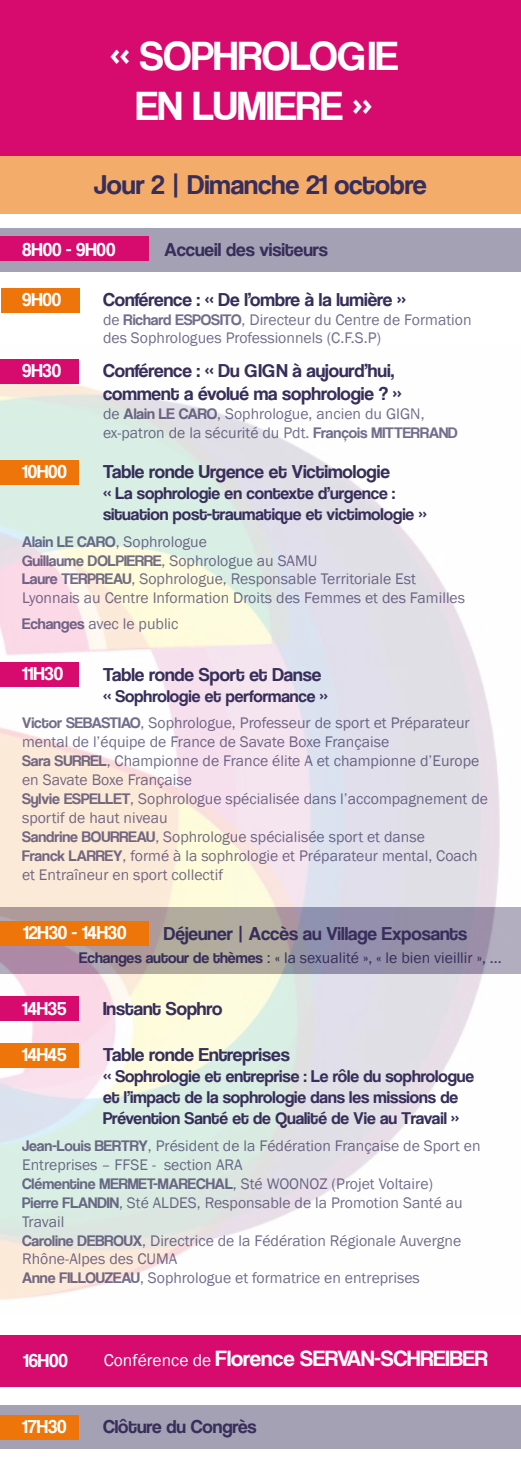
<style>
.page{position:relative;width:521px;height:1474px;background:#fff}
.page>*{position:absolute;margin:0;border:0;box-sizing:border-box;transform-origin:0 0}
.t1{font:42px/50.4px "Coolvetica Rg";color:#fff;text-align:center}
.t2{font:28px "Coolvetica Rg";color:#372e5a}
.t3{font:26.25px "Coolvetica Rg";color:#fff}
.t4{font:22.75px "Coolvetica Rg";color:#fff}
.t5{font:19.25px/23.1px "Coolvetica Rg";color:#372e5a}
.t6{font:19.25px "Coolvetica Rg";color:#fff}
.t7{font:17.5px/21px "Coolvetica Rg";color:#372e5a}
.t8{font:17.5px "Franklin Gothic";color:#fff}
.t9{font:15.75px/18.9px "Franklin Gothic";color:rgb(55 46 90/.7)}
.t10{font:15.75px/18.9px "Franklin Gothic";color:#372e5a}
.t11{font:15.75px "Coolvetica Rg";color:rgb(55 46 90/.7)}
.s1{font-family:"Coolvetica Rg"}
.s2{font-family:"Franklin Gothic"}
.s3{font-family:"Coolvetica Rg";font-size:19.25px}
</style>
<div class="page">
<img style="left:0;top:383px;width:521px;height:917px">
<div style="left:1px;top:288px;width:79px;height:24px;background:#ee7509"></div>
<div style="left:0;top:0;width:521px;height:155px;background:#d70a6e"></div>
<div style="left:0;top:228px;width:521px;height:43px;background:#a5a1b5"></div>
<div style="left:0;top:1405px;width:521px;height:43px;background:#a5a1b5"></div>
<div style="left:0;top:156px;width:521px;height:57px;background:#f4ac6b"></div>
<div style="left:0;top:921px;width:148px;height:24px;background:#ee7509"></div>
<div style="left:0;top:236px;width:148px;height:25px;background:#d70a6e"></div>
<div style="left:0;top:359px;width:79px;height:24px;background:#d70a6e"></div>
<div style="left:0;top:460px;width:79px;height:25px;background:#ee7509"></div>
<div style="left:0;top:662px;width:79px;height:25px;background:#d70a6e"></div>
<div style="left:0;top:996px;width:79px;height:25px;background:#d70a6e"></div>
<div style="left:0;top:1043px;width:79px;height:24px;background:#ee7509"></div>
<div style="left:0;top:1414px;width:79px;height:25px;background:#ee7509"></div>
<hr style="left:0;top:850px;width:1px;height:66px;background:#372e5a">
<div style="left:0;top:1334px;width:521px;height:52px;background:#d70a6e"></div>
<h1 class="t1" style="left:110px;top:30px;width:289px">« SOPHROLOGIE<br>EN LUMIERE »</h1>
<h2 class="t2" style="left:94px;top:168px;width:334px">Jour 2 | Dimanche 21 octobre</h2>
<p class="t6" style="left:22px;top:238px;width:95px">8H00 - 9H00</p>
<p class="t5" style="left:164px;top:237px;width:165px">Accueil des visiteurs</p>
<p class="t5" style="left:103px;top:287px;width:304px">Conférence : « De l’ombre à la lumière »</p>
<p class="t9" style="left:103px;top:310px;width:370px">de <span class="s1">Richard ESPOSITO</span>, Directeur du Centre de Formation des Sophrologues Professionnels (C.F.S.P)</p>
<p class="t6" style="left:22px;top:288px;width:41px">9H00</p>
<p class="t6" style="left:22px;top:359px;width:40px">9H30</p>
<p class="t6" style="left:22px;top:460px;width:46px">10H00</p>
<p class="t5" style="left:103px;top:359px;width:300px">Conférence : « Du GIGN à aujourd’hui, comment a évolué ma sophrologie ? »</p>
<p class="t9" style="left:103px;top:404px;width:356px">de <span class="s1">Alain LE CARO</span>, Sophrologue, ancien du GIGN, ex-patron de la sécurité du Pdt. <span class="s1">François MITTERRAND</span></p>
<p class="t5" style="left:103px;top:460px;width:288px">Table ronde Urgence et Victimologie</p>
<p class="t7" style="left:103px;top:483px;width:325px">« La sophrologie en contexte d’urgence : situation post-traumatique et victimologie »</p>
<p class="t9" style="left:22px;top:532px;width:186px"><span class="s1">Alain LE CARO</span>, Sophrologue</p>
<p class="t11" style="left:22px;top:551px;width:297px">Guillaume DOLPIERRE<span class="s2">, Sophrologue au SAMU</span></p>
<p class="t9" style="left:22px;top:570px;width:444px"><span class="s1">Laure TERPREAU</span>, Sophrologue, Responsable Territoriale Est<br>Lyonnais au Centre Information Droits des Femmes et des Familles</p>
<p class="t9" style="left:22px;top:615px;width:158px"><span class="s1">Echanges</span> avec le public</p>
<p class="t6" style="left:22px;top:662px;width:42px">11H30</p>
<p class="t5" style="left:103px;top:662px;width:220px">Table ronde Sport et Danse</p>
<p class="t7" style="left:103px;top:685px;width:227px">« Sophrologie et performance »</p>
<p class="t9" style="left:22px;top:714px;width:467px"><span class="s1">Victor SEBASTIAO</span>, Sophrologue, Professeur de sport et Préparateur mental de l’équipe de France de Savate Boxe Française<br><span class="s1">Sara SURREL</span>, Championne de France élite A et championne d’Europe en Savate Boxe Française<br><span class="s1">Sylvie ESPELLET</span>, Sophrologue spécialisée dans l’accompagnement de sportif de haut niveau<br><span class="s1">Sandrine BOURREAU</span>, Sophrologue spécialisée sport et danse<br><span class="s1">Franck LARREY</span>, formé à la sophrologie et Préparateur mental, Coach et Entraîneur en sport collectif</p>
<p class="t6" style="left:23px;top:921px;width:105px">12H30 - 14H30</p>
<p class="t5" style="left:164px;top:921px;width:305px">Déjeuner | Accès au Village Exposants</p>
<p class="t10" style="left:79px;top:948px;width:424px"><span class="s1">Echanges autour de thèmes</span> : « la sexualité », « le bien vieillir », ...</p>
<p class="t6" style="left:22px;top:996px;width:46px">14H35</p>
<p class="t5" style="left:103px;top:996px;width:121px">Instant Sophro</p>
<p class="t5" style="left:103px;top:1043px;width:188px">Table ronde Entreprises</p>
<p class="t7" style="left:103px;top:1065px;width:373px">« Sophrologie et entreprise : Le rôle du sophrologue et l’impact de la sophrologie dans les missions de<br>Prévention Santé et de Qualité de Vie au Travail »</p>
<p class="t6" style="left:22px;top:1043px;width:46px">14H45</p>
<p class="t10" style="left:22px;top:1136px;width:460px"><span class="s1">Jean-Louis BERTRY</span>, Président de la Fédération Française de Sport en Entreprises – FFSE - section ARA<br><span class="s1">Clémentine MERMET-MARECHAL</span>, Sté WOONOZ (Projet Voltaire)<br><span class="s1">Pierre FLANDIN</span>, Sté ALDES, Responsable de la Promotion Santé au Travail<br><span class="s1">Caroline DEBROUX</span>, Directrice de la Fédération Régionale Auvergne Rhône-Alpes des CUMA<br><span class="s1">Anne FILLOUZEAU</span>, Sophrologue et formatrice en entreprises</p>
<h3 class="t3" style="left:151px;top:1343px;width:333px">Conférence d’Idriss ABERKANE</h3>
<h3 class="t4" style="left:216px;top:1344px;width:274px">Florence SERVAN-SCHREIBER</h3>
<p class="t8" style="left:23px;top:1349px;width:190px"><span class="s3">16H00 16H30</span>Conférence de</p>
<p class="t6" style="left:22px;top:1415px;width:46px">17H30</p>
<p class="t5" style="left:103px;top:1415px;width:155px">Clôture du Congrès</p>
</div>
